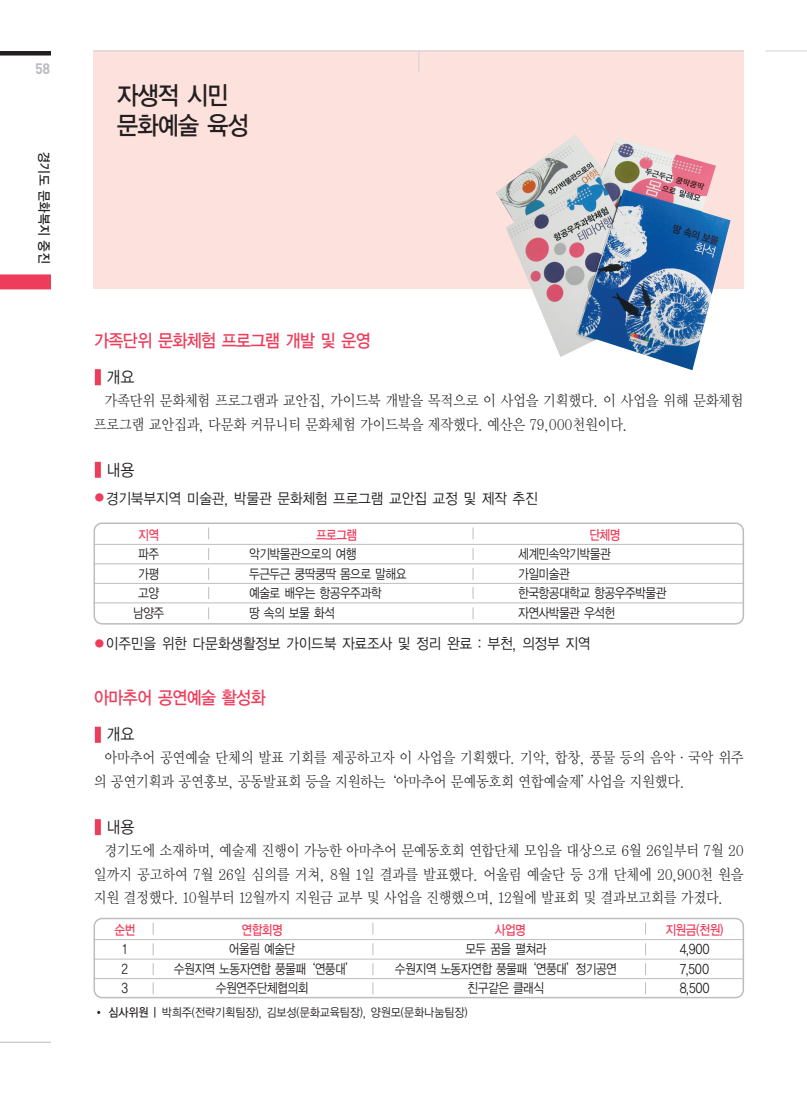
<style>
.page{position:relative;width:807px;height:1106px;background:#fff}
.page>*{position:absolute;margin:0;border:0;box-sizing:border-box;transform-origin:0 0}
.t1{font:25.5px/30.6px "YGO13 KS Cpc EUC H";letter-spacing:-.11em;color:#231f20;scale:.9 1}
.t2{font:18px "YGO13 KS Cpc EUC H";letter-spacing:-.11em;color:#ee3d5b;scale:.9 1}
.t3{font:16.5px "YGO12 KS Cpc EUC H";letter-spacing:-.07em;color:#231f20;scale:.9 1}
.t4{font:15px/23.2px "Y Mj O12 KS Cpc EUC H";letter-spacing:-.065em;color:#231f20;scale:.9 1}
.t5{font:15px "YGO12 KS Cpc EUC H";letter-spacing:-.07em;color:#231f20;scale:.9 1}
.t6{font:700 15px "DIN";color:#bcbdc0;scale:.95 1}
.t7{font:13.5px "YGO12 KS Cpc EUC H";letter-spacing:-.105em;color:#231f20;scale:.85 1}
.t8{font:13.5px "YGO13 KS Cpc EUC H";letter-spacing:-.11em;color:#ee3d5b;scale:.85 1}
.t9{font:13.5px "YGO13 KS Cpc EUC H";letter-spacing:-.075em;color:#231f20;scale:.9 1}
.t10{font:12px "YGO12 KS Cpc EUC H";letter-spacing:-.07em;color:#231f20;scale:.9 1}
.s1{font-size:12px;color:#ee3d5b}
.s2{font-family:"YGO13 KS Cpc EUC H"}
</style>
<div class="page">
<div style="left:94px;top:51px;width:650px;height:238px;background:#fde1dc"></div>
<div style="left:0;top:51px;width:51px;height:5px;background:#231f20"></div>
<div style="left:0;top:274px;width:51px;height:15px;background:#ee3d5b"></div>
<hr style="left:765px;top:51px;width:42px;height:1px;background:#d1d2d4">
<hr style="left:0;top:1041px;width:51px;height:1px;background:#bcbdc0">
<hr style="left:94px;top:51px;width:650px;height:1px;background:#d1d2d4">
<svg style="left:418px;top:52px;width:1px;height:20px"></svg>
<div style="left:95px;top:369px;width:6px;height:16px;background:#ee3d5b"></div>
<div style="left:95px;top:462px;width:6px;height:16px;background:#ee3d5b"></div>
<div style="left:95px;top:726px;width:6px;height:16px;background:#ee3d5b"></div>
<div style="left:95px;top:819px;width:6px;height:16px;background:#ee3d5b"></div>
<div style="left:94px;top:522px;width:650px;height:102px;border:2px solid #bcbdc0;border-radius:8px"></div>
<hr style="left:94px;top:544px;width:650px;height:1px;background:#bcbdc0">
<hr style="left:94px;top:563px;width:650px;height:1px;background:#bcbdc0">
<hr style="left:94px;top:583px;width:650px;height:1px;background:#bcbdc0">
<hr style="left:94px;top:602px;width:650px;height:1px;background:#bcbdc0">
<svg style="left:208px;top:527px;width:1px;height:12px"></svg>
<svg style="left:208px;top:548px;width:1px;height:12px"></svg>
<svg style="left:208px;top:568px;width:1px;height:12px"></svg>
<svg style="left:208px;top:587px;width:1px;height:12px"></svg>
<svg style="left:208px;top:607px;width:1px;height:12px"></svg>
<svg style="left:473px;top:527px;width:1px;height:12px"></svg>
<svg style="left:473px;top:548px;width:1px;height:12px"></svg>
<svg style="left:473px;top:568px;width:1px;height:12px"></svg>
<svg style="left:473px;top:587px;width:1px;height:12px"></svg>
<svg style="left:473px;top:607px;width:1px;height:12px"></svg>
<div style="left:94px;top:917px;width:650px;height:81px;border:2px solid #bcbdc0;border-radius:8px"></div>
<hr style="left:94px;top:939px;width:650px;height:1px;background:#bcbdc0">
<hr style="left:94px;top:958px;width:650px;height:1px;background:#bcbdc0">
<hr style="left:94px;top:978px;width:650px;height:1px;background:#bcbdc0">
<svg style="left:153px;top:922px;width:1px;height:12px"></svg>
<svg style="left:153px;top:943px;width:1px;height:12px"></svg>
<svg style="left:153px;top:963px;width:1px;height:12px"></svg>
<svg style="left:153px;top:982px;width:1px;height:12px"></svg>
<svg style="left:373px;top:943px;width:1px;height:12px"></svg>
<svg style="left:373px;top:963px;width:1px;height:12px"></svg>
<svg style="left:373px;top:982px;width:1px;height:12px"></svg>
<svg style="left:645px;top:922px;width:1px;height:12px"></svg>
<svg style="left:645px;top:943px;width:1px;height:12px"></svg>
<svg style="left:645px;top:963px;width:1px;height:12px"></svg>
<svg style="left:645px;top:982px;width:1px;height:12px"></svg>
<img style="left:496px;top:135px;width:235px;height:235px">
<p class="t6" style="left:35px;top:63px;width:17px">58</p>
<p class="t9" style="left:50px;top:151px;width:126px;rotate:90deg">경기도 문화복지 중진</p>
<h1 class="t1" style="left:116px;top:81px;width:150px">자생적 시민 문화예술 육성</h1>
<p class="t2" style="left:94px;top:332px;width:310px">가족단위 문화체험 프로그램 개발 및 운영</p>
<p class="t3" style="left:106px;top:369px;width:33px">개요</p>
<p class="t4" style="left:94px;top:390px;width:724px;text-indent:11px">가족단위 문화체험 프로그램과 교안집, 가이드북 개발을 목적으로 이 사업을 기획했다. 이 사업을 위해 문화체험 프로그램 교안집과, 다문화 커뮤니티 문화체험 가이드북을 제작했다. 예산은 79,000천원이다.</p>
<p class="t3" style="left:106px;top:462px;width:33px">내용</p>
<p class="t5" style="left:94px;top:491px;width:496px"><span class="s1">●</span>경기북부지역 미술관, 박물관 문화체험 프로그램 교안집 교정 및 제작 추진</p>
<p class="t8" style="left:138px;top:528px;width:27px">지역</p>
<p class="t8" style="left:316px;top:528px;width:51px">프로그램</p>
<p class="t8" style="left:589px;top:528px;width:39px">단체명</p>
<p class="t7" style="left:138px;top:548px;width:27px">파주</p>
<p class="t7" style="left:249px;top:548px;width:129px">악기박물관으로의 여행</p>
<p class="t7" style="left:518px;top:548px;width:111px">세계민속악기박물관</p>
<p class="t7" style="left:138px;top:567px;width:27px">가평</p>
<p class="t7" style="left:249px;top:567px;width:188px">두근두근 쿵딱쿵딱 몸으로 말해요</p>
<p class="t7" style="left:518px;top:567px;width:63px">가일미술관</p>
<p class="t7" style="left:138px;top:587px;width:27px">고양</p>
<p class="t7" style="left:249px;top:587px;width:158px">예술로 배우는 항공우주과학</p>
<p class="t7" style="left:518px;top:587px;width:177px">한국항공대학교 항공우주박물관</p>
<p class="t7" style="left:133px;top:606px;width:39px">남양주</p>
<p class="t7" style="left:249px;top:606px;width:103px">땅 속의 보물 화석</p>
<p class="t7" style="left:518px;top:606px;width:117px">자연사박물관 우석헌</p>
<p class="t5" style="left:94px;top:636px;width:554px"><span class="s1">●</span>이주민을 위한 다문화생활정보 가이드북 자료조사 및 정리 완료 : 부천, 의정부 지역</p>
<p class="t2" style="left:94px;top:689px;width:193px">아마추어 공연예술 활성화</p>
<p class="t3" style="left:106px;top:726px;width:33px">개요</p>
<p class="t4" style="left:94px;top:747px;width:724px;text-indent:11px">아마추어 공연예술 단체의 발표 기회를 제공하고자 이 사업을 기획했다. 기악, 합창, 풍물 등의 음악·국악 위주 의 공연기획과 공연홍보, 공동발표회 등을 지원하는‘아마추어 문예동호회 연합예술제’사업을 지원했다.</p>
<p class="t3" style="left:106px;top:819px;width:33px">내용</p>
<p class="t4" style="left:94px;top:840px;width:724px;text-align:justify;text-indent:11px">경기도에 소재하며, 예술제 진행이 가능한 아마추어 문예동호회 연합단체 모임을 대상으로 6월 26일부터 7월 20 일까지 공고하여 7월 26일 심의를 거쳐, 8월 1일 결과를 발표했다. 어울림 예술단 등 3개 단체에 20,900천 원을 지원 결정했다. 10월부터 12월까지 지원금 교부 및 사업을 진행했으며, 12월에 발표회 및 결과보고회를 가졌다.</p>
<p class="t8" style="left:114px;top:923px;width:27px">순번</p>
<p class="t8" style="left:241px;top:923px;width:51px">연합회명</p>
<p class="t8" style="left:495px;top:923px;width:39px">사업명</p>
<p class="t8" style="left:665px;top:923px;width:71px">지원금(천원)</p>
<p class="t7" style="left:122px;top:943px;width:8px">1</p>
<p class="t7" style="left:229px;top:943px;width:81px">어울림 예술단</p>
<p class="t7" style="left:465px;top:943px;width:98px">모두 꿈을 펼쳐라</p>
<p class="t7" style="left:679px;top:943px;width:38px">4,900</p>
<p class="t7" style="left:121px;top:962px;width:10px">2</p>
<p class="t7" style="left:174px;top:962px;width:217px">수원지역 노동자연합 풍물패‘연풍대’</p>
<p class="t7" style="left:395px;top:962px;width:264px">수원지역 노동자연합 풍물패‘연풍대’정기공연</p>
<p class="t7" style="left:680px;top:962px;width:37px">7,500</p>
<p class="t7" style="left:121px;top:982px;width:10px">3</p>
<p class="t7" style="left:215px;top:982px;width:111px">수원연주단체협의회</p>
<p class="t7" style="left:467px;top:982px;width:93px">친구같은 클래식</p>
<p class="t7" style="left:679px;top:982px;width:38px">8,500</p>
<p class="t10" style="left:108px;top:1007px;width:401px"><span class="s2">심사위원 |</span> 박희주(전략기획팀장), 김보성(문화교육팀장), 양원모(문화나눔팀장)</p>
</div>
